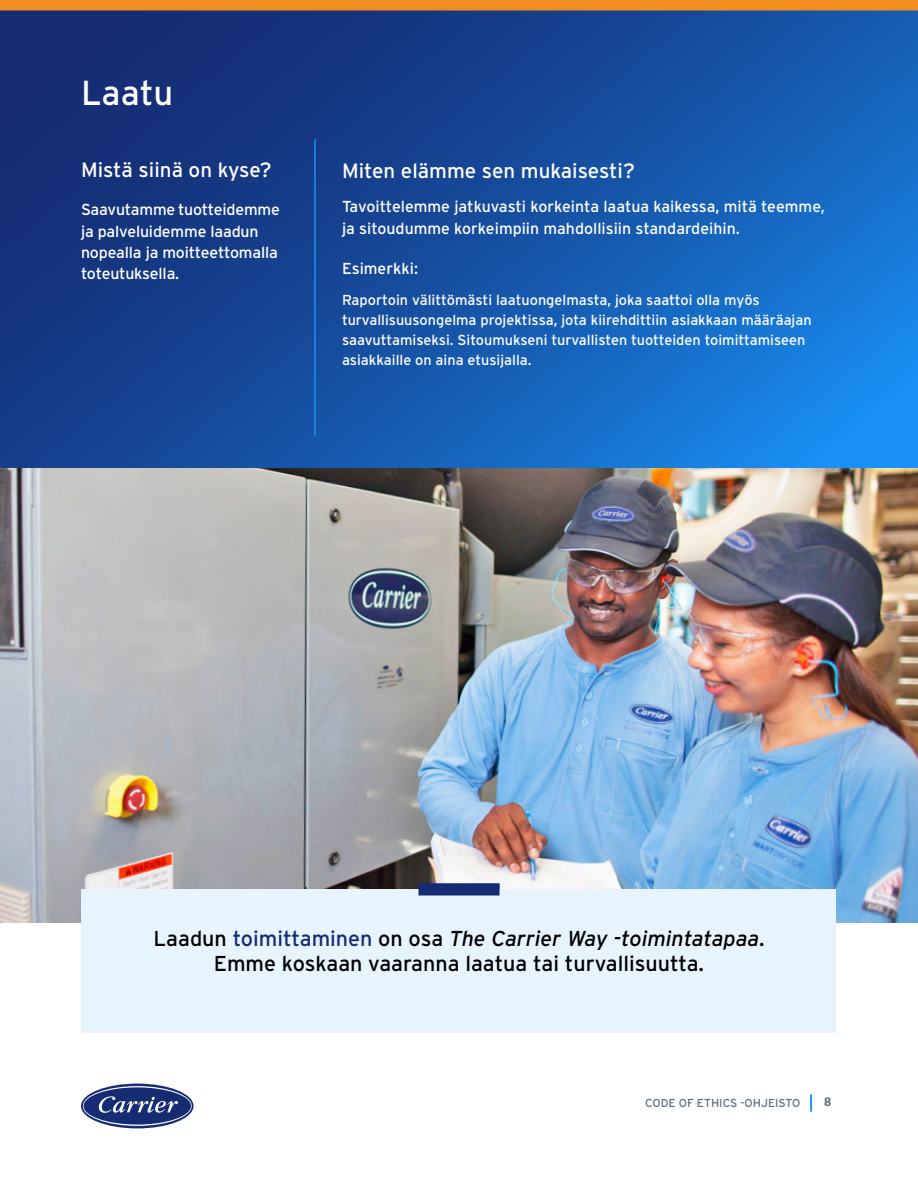
<style>
.page{position:relative;width:918px;height:1188px;background:#fff}
.page>*{position:absolute;margin:0;border:0;box-sizing:border-box;transform-origin:0 0}
.Paragraph_Style35{font:34.65px "Interstate";color:#fff}
.Paragraph_Style39{font:italic 21.6px "Interstate";color:#000}
.Paragraph_Style40{font:21.6px "Interstate";color:#000}
.Paragraph_Style7{font:20.7px "Interstate";color:#fff}
.Paragraph_Style5{font:20.7px "Interstate";color:#fff}
.Paragraph_Style14{font:15.9px/21.3px "Interstate";color:#fff}
.Paragraph_Style1{font:15.9px/21.3px "Interstate";letter-spacing:-.01em;color:#fff}
.Paragraph_Style15{font:15.9px "Interstate";color:#fff}
.Paragraph_Style1-2{font:14.4px/20px "Interstate";color:#fff}
.t1{font:600 12px "Flama";color:#617080}
.Paragraph_Style1-3{font:11.55px "Interstate";color:#606f80}
.s1{font-style:normal}
.s2{font-style:normal;color:#142c73}
</style>
<div class="page">
<svg style="left:810px;top:1095px;width:2px;height:17px"></svg>
<div style="left:81px;top:1084px;width:113px;height:44px;background:#152c73;border-radius:50%"></div>
<svg style="left:83px;top:1086px;width:109px;height:40px"></svg>
<img style="left:0;top:468px;width:918px;height:455px">
<svg style="left:0;top:10px;width:918px;height:458px;background:#1650a2"></svg>
<div style="left:0;top:0;width:918px;height:10px;background:#f18c1e"></div>
<hr style="left:314px;top:139px;width:2px;height:297px;background:#1791f6">
<div style="left:82px;top:890px;width:754px;height:144px;background:#e7f4fd"></div>
<div style="left:418px;top:884px;width:82px;height:12px;background:#142c73"></div>
<p class="Paragraph_Style35" style="left:81px;top:74px;width:94px">Laatu</p>
<p class="Paragraph_Style5" style="left:81px;top:159px;width:192px">Mistä siinä on kyse?</p>
<p class="Paragraph_Style1" style="left:81px;top:199px;width:201px">Saavutamme tuotteidemme ja palveluidemme laadun nopealla ja moitteettomalla toteutuksella.</p>
<p class="Paragraph_Style7" style="left:342px;top:159px;width:294px">Miten elämme sen mukaisesti?</p>
<p class="Paragraph_Style14" style="left:342px;top:196px;width:484px">Tavoittelemme jatkuvasti korkeinta laatua kaikessa, mitä teemme, ja sitoudumme korkeimpiin mahdollisiin standardeihin.</p>
<p class="Paragraph_Style15" style="left:342px;top:260px;width:78px">Esimerkki:</p>
<p class="Paragraph_Style1-2" style="left:342px;top:290px;width:471px">Raportoin välittömästi laatuongelmasta, joka saattoi olla myös turvallisuusongelma projektissa, jota kiirehdittiin asiakkaan määräajan saavuttamiseksi. Sitoumukseni turvallisten tuotteiden toimittamiseen asiakkaille on aina etusijalla.</p>
<p class="Paragraph_Style39" style="left:154px;top:926px;width:612px"><span class="s1">Laadun</span> <span class="s2">toimittaminen</span> <span class="s1">on osa</span> The Carrier Way -toimintatapaa<span class="s1">.</span></p>
<p class="Paragraph_Style40" style="left:214px;top:952px;width:492px">Emme koskaan vaaranna laatua tai turvallisuutta.</p>
<p class="Paragraph_Style1-3" style="left:645px;top:1096px;width:157px">CODE OF ETHICS -OHJEISTO</p>
<p class="t1" style="left:824px;top:1093px;width:9px">8</p>
</div>
